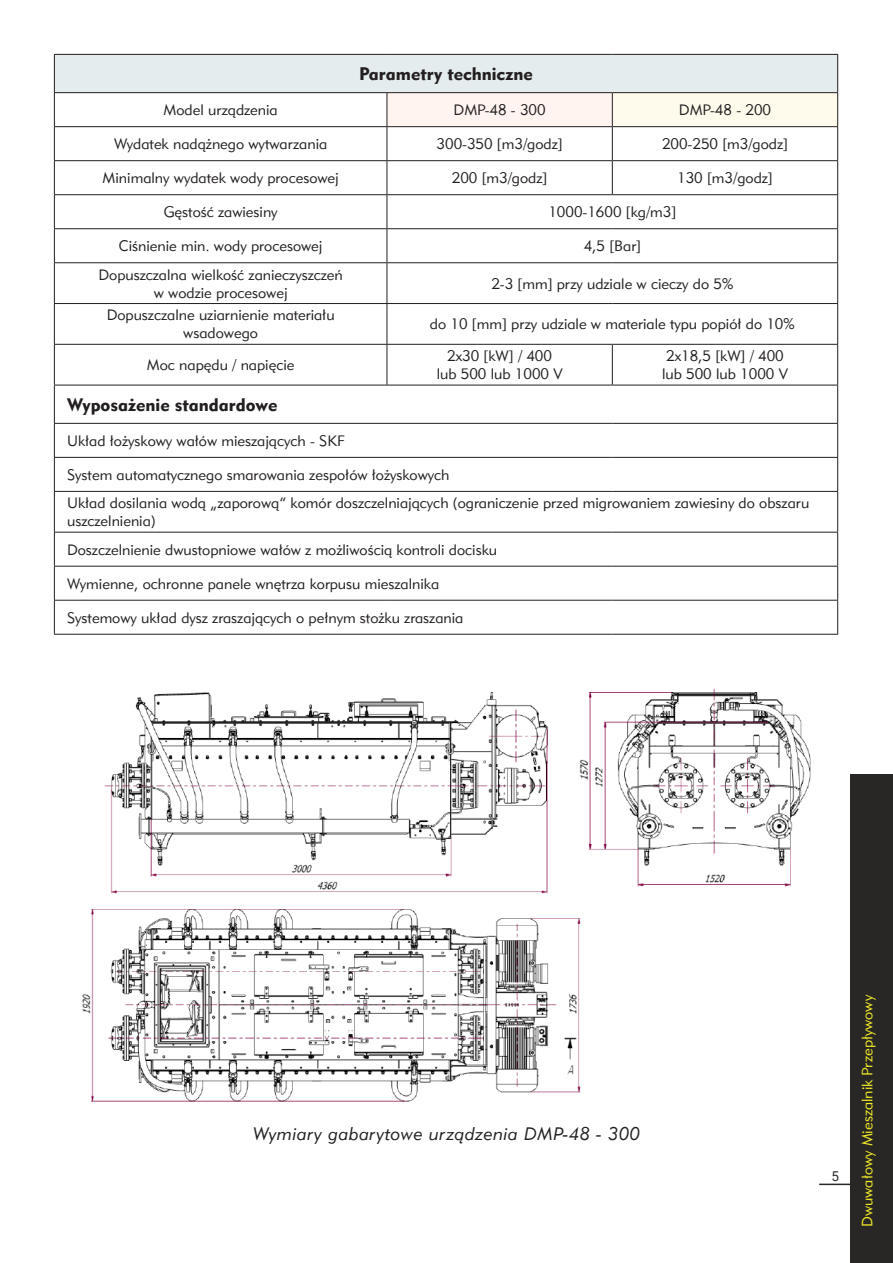
<style>
.page{position:relative;width:893px;height:1263px;background:#fff}
.page>*{position:absolute;margin:0;border:0;box-sizing:border-box;transform-origin:0 0}
.t1{font:18px "Geometric 415 Blk EU";color:#231f20}
.t2{font:italic 18px "Geometric 415 Lt EU";letter-spacing:.03em;color:#1f2020}
.t3{font:15px/18px "Geometric 415 Lt EU";color:#231f20}
.t4{font:15px "Geometric 415 Lt EU";color:#f1eb28}
.t5{font:13.5px "Roboto";color:#292726}
</style>
<div class="page">
<hr style="left:819px;top:1183px;width:74px;height:2px;background:#292726">
<div style="left:850px;top:774px;width:43px;height:489px;background:#292726"></div>
<img style="left:82px;top:688px;width:729px;height:414px">
<div style="left:54px;top:54px;width:784px;height:39px;background:#e5eced"></div>
<svg style="left:55px;top:93px;width:782px;height:541px"></svg>
<div style="left:387px;top:93px;width:225px;height:34px;background:#fff4f0"></div>
<div style="left:612px;top:93px;width:226px;height:34px;background:#fefaec"></div>
<hr style="left:54px;top:54px;width:333px;height:1px;background:#231f20">
<hr style="left:54px;top:55px;width:1px;height:37px;background:#231f20">
<hr style="left:387px;top:54px;width:225px;height:1px;background:#231f20">
<hr style="left:612px;top:54px;width:226px;height:1px;background:#231f20">
<hr style="left:837px;top:55px;width:1px;height:37px;background:#231f20">
<hr style="left:54px;top:92px;width:333px;height:1px;background:#231f20">
<hr style="left:54px;top:93px;width:1px;height:33px;background:#231f20">
<hr style="left:387px;top:92px;width:225px;height:1px;background:#231f20">
<hr style="left:387px;top:93px;width:1px;height:33px;background:#231f20">
<hr style="left:612px;top:92px;width:226px;height:1px;background:#231f20">
<hr style="left:612px;top:93px;width:1px;height:33px;background:#231f20">
<hr style="left:837px;top:93px;width:1px;height:33px;background:#231f20">
<hr style="left:54px;top:126px;width:333px;height:1px;background:#231f20">
<hr style="left:54px;top:127px;width:1px;height:33px;background:#231f20">
<hr style="left:387px;top:126px;width:225px;height:1px;background:#231f20">
<hr style="left:387px;top:127px;width:1px;height:33px;background:#231f20">
<hr style="left:612px;top:126px;width:226px;height:1px;background:#231f20">
<hr style="left:612px;top:127px;width:1px;height:33px;background:#231f20">
<hr style="left:837px;top:127px;width:1px;height:33px;background:#231f20">
<hr style="left:54px;top:160px;width:333px;height:1px;background:#231f20">
<hr style="left:54px;top:161px;width:1px;height:33px;background:#231f20">
<hr style="left:387px;top:160px;width:225px;height:1px;background:#231f20">
<hr style="left:387px;top:161px;width:1px;height:33px;background:#231f20">
<hr style="left:612px;top:160px;width:226px;height:1px;background:#231f20">
<hr style="left:612px;top:161px;width:1px;height:33px;background:#231f20">
<hr style="left:837px;top:161px;width:1px;height:33px;background:#231f20">
<hr style="left:54px;top:194px;width:333px;height:1px;background:#231f20">
<hr style="left:54px;top:195px;width:1px;height:33px;background:#231f20">
<hr style="left:387px;top:194px;width:225px;height:1px;background:#231f20">
<hr style="left:387px;top:195px;width:1px;height:33px;background:#231f20">
<hr style="left:612px;top:194px;width:226px;height:1px;background:#231f20">
<hr style="left:837px;top:195px;width:1px;height:33px;background:#231f20">
<hr style="left:54px;top:228px;width:333px;height:1px;background:#231f20">
<hr style="left:54px;top:229px;width:1px;height:33px;background:#231f20">
<hr style="left:387px;top:228px;width:225px;height:1px;background:#231f20">
<hr style="left:387px;top:229px;width:1px;height:33px;background:#231f20">
<hr style="left:612px;top:228px;width:226px;height:1px;background:#231f20">
<hr style="left:837px;top:229px;width:1px;height:33px;background:#231f20">
<hr style="left:54px;top:262px;width:333px;height:1px;background:#231f20">
<hr style="left:54px;top:263px;width:1px;height:40px;background:#231f20">
<hr style="left:387px;top:262px;width:225px;height:1px;background:#231f20">
<hr style="left:387px;top:263px;width:1px;height:40px;background:#231f20">
<hr style="left:612px;top:262px;width:226px;height:1px;background:#231f20">
<hr style="left:837px;top:263px;width:1px;height:40px;background:#231f20">
<hr style="left:54px;top:303px;width:333px;height:1px;background:#231f20">
<hr style="left:54px;top:304px;width:1px;height:40px;background:#231f20">
<hr style="left:387px;top:303px;width:225px;height:1px;background:#231f20">
<hr style="left:387px;top:304px;width:1px;height:40px;background:#231f20">
<hr style="left:612px;top:303px;width:226px;height:1px;background:#231f20">
<hr style="left:837px;top:304px;width:1px;height:40px;background:#231f20">
<hr style="left:54px;top:344px;width:333px;height:1px;background:#231f20">
<hr style="left:54px;top:345px;width:1px;height:40px;background:#231f20">
<hr style="left:387px;top:344px;width:225px;height:1px;background:#231f20">
<hr style="left:387px;top:345px;width:1px;height:40px;background:#231f20">
<hr style="left:612px;top:344px;width:226px;height:1px;background:#231f20">
<hr style="left:612px;top:345px;width:1px;height:40px;background:#231f20">
<hr style="left:837px;top:345px;width:1px;height:40px;background:#231f20">
<hr style="left:54px;top:385px;width:333px;height:1px;background:#231f20">
<hr style="left:54px;top:385px;width:1px;height:38px;background:#231f20">
<hr style="left:387px;top:385px;width:225px;height:1px;background:#231f20">
<hr style="left:612px;top:385px;width:226px;height:1px;background:#231f20">
<hr style="left:837px;top:385px;width:1px;height:38px;background:#231f20">
<hr style="left:54px;top:423px;width:333px;height:1px;background:#231f20">
<hr style="left:54px;top:424px;width:1px;height:33px;background:#231f20">
<hr style="left:387px;top:423px;width:225px;height:1px;background:#231f20">
<hr style="left:612px;top:423px;width:226px;height:1px;background:#231f20">
<hr style="left:837px;top:424px;width:1px;height:33px;background:#231f20">
<hr style="left:54px;top:457px;width:333px;height:1px;background:#231f20">
<hr style="left:54px;top:458px;width:1px;height:33px;background:#231f20">
<hr style="left:387px;top:457px;width:225px;height:1px;background:#231f20">
<hr style="left:612px;top:457px;width:226px;height:1px;background:#231f20">
<hr style="left:837px;top:458px;width:1px;height:33px;background:#231f20">
<hr style="left:54px;top:491px;width:333px;height:1px;background:#231f20">
<hr style="left:54px;top:492px;width:1px;height:40px;background:#231f20">
<hr style="left:387px;top:491px;width:225px;height:1px;background:#231f20">
<hr style="left:612px;top:491px;width:226px;height:1px;background:#231f20">
<hr style="left:837px;top:492px;width:1px;height:40px;background:#231f20">
<hr style="left:54px;top:532px;width:333px;height:1px;background:#231f20">
<hr style="left:54px;top:532px;width:1px;height:34px;background:#231f20">
<hr style="left:387px;top:532px;width:225px;height:1px;background:#231f20">
<hr style="left:612px;top:532px;width:226px;height:1px;background:#231f20">
<hr style="left:837px;top:532px;width:1px;height:34px;background:#231f20">
<hr style="left:54px;top:566px;width:333px;height:1px;background:#231f20">
<hr style="left:54px;top:566px;width:1px;height:34px;background:#231f20">
<hr style="left:387px;top:566px;width:225px;height:1px;background:#231f20">
<hr style="left:612px;top:566px;width:226px;height:1px;background:#231f20">
<hr style="left:837px;top:566px;width:1px;height:34px;background:#231f20">
<hr style="left:54px;top:600px;width:333px;height:1px;background:#231f20">
<hr style="left:54px;top:601px;width:1px;height:33px;background:#231f20">
<hr style="left:387px;top:600px;width:225px;height:1px;background:#231f20">
<hr style="left:612px;top:600px;width:226px;height:1px;background:#231f20">
<hr style="left:837px;top:601px;width:1px;height:33px;background:#231f20">
<hr style="left:54px;top:634px;width:333px;height:1px;background:#231f20">
<hr style="left:387px;top:634px;width:225px;height:1px;background:#231f20">
<hr style="left:612px;top:634px;width:226px;height:1px;background:#231f20">
<p class="t1" style="left:359px;top:63px;width:175px">Parametry techniczne</p>
<p class="t3" style="left:163px;top:101px;width:116px">Model urządzenia</p>
<p class="t3" style="left:454px;top:101px;width:94px">DMP-48 - 300</p>
<p class="t3" style="left:679px;top:101px;width:94px">DMP-48 - 200</p>
<p class="t3" style="left:114px;top:135px;width:215px">Wydatek nadążnego wytwarzania</p>
<p class="t3" style="left:437px;top:135px;width:128px">300-350 [m3/godz]</p>
<p class="t3" style="left:662px;top:135px;width:128px">200-250 [m3/godz]</p>
<p class="t3" style="left:103px;top:169px;width:238px">Minimalny wydatek wody procesowej</p>
<p class="t3" style="left:452px;top:169px;width:97px">200 [m3/godz]</p>
<p class="t3" style="left:677px;top:169px;width:97px">130 [m3/godz]</p>
<p class="t3" style="left:164px;top:203px;width:116px">Gęstość zawiesiny</p>
<p class="t3" style="left:548px;top:203px;width:129px">1000-1600 [kg/m3]</p>
<p class="t3" style="left:119px;top:237px;width:205px">Ciśnienie min. wody procesowej</p>
<p class="t3" style="left:584px;top:237px;width:59px">4,5 [Bar]</p>
<p class="t3" style="left:99px;top:265px;width:246px">Dopuszczalna wielkość zanieczyszczeń</p>
<p class="t3" style="left:154px;top:283px;width:135px">w wodzie procesowej</p>
<p class="t3" style="left:491px;top:274px;width:243px">2-3 [mm] przy udziale w cieczy do 5%</p>
<p class="t3" style="left:107px;top:306px;width:229px">Dopuszczalne uziarnienie materiału</p>
<p class="t3" style="left:183px;top:324px;width:76px">wsadowego</p>
<p class="t3" style="left:147px;top:356px;width:149px">Moc napędu / napięcie</p>
<p class="t3" style="left:430px;top:315px;width:366px">do 10 [mm] przy udziale w materiale typu popiół do 10%</p>
<p class="t3" style="left:447px;top:347px;width:106px">2x30 [kW] / 400</p>
<p class="t3" style="left:437px;top:365px;width:127px">lub 500 lub 1000 V</p>
<p class="t3" style="left:666px;top:347px;width:119px">2x18,5 [kW] / 400</p>
<p class="t3" style="left:662px;top:365px;width:127px">lub 500 lub 1000 V</p>
<p class="t1" style="left:67px;top:393px;width:212px">Wyposażenie standardowe</p>
<p class="t3" style="left:67px;top:431px;width:280px">Układ łożyskowy wałów mieszających - SKF</p>
<p class="t3" style="left:67px;top:465px;width:384px">System automatycznego smarowania zespołów łożyskowych</p>
<p class="t3" style="left:67px;top:494px;width:744px">Układ dosilania wodą „zaporową” komór doszczelniających (ograniczenie przed migrowaniem zawiesiny do obszaru uszczelnienia)</p>
<p class="t3" style="left:67px;top:540px;width:431px">Doszczelnienie dwustopniowe wałów z możliwością kontroli docisku</p>
<p class="t3" style="left:67px;top:574px;width:374px">Wymienne, ochronne panele wnętrza korpusu mieszalnika</p>
<p class="t3" style="left:67px;top:608px;width:398px">Systemowy układ dysz zraszających o pełnym stożku zraszania</p>
<p class="t2" style="left:253px;top:1122px;width:388px">Wymiary gabarytowe urządzenia DMP-48 - 300</p>
<p class="t5" style="left:831px;top:1167px;width:9px">5</p>
<p class="t4" style="left:858px;top:1227px;width:233px;rotate:-90deg">Dwuwałowy Mieszalnik Przepływowy</p>
</div>
